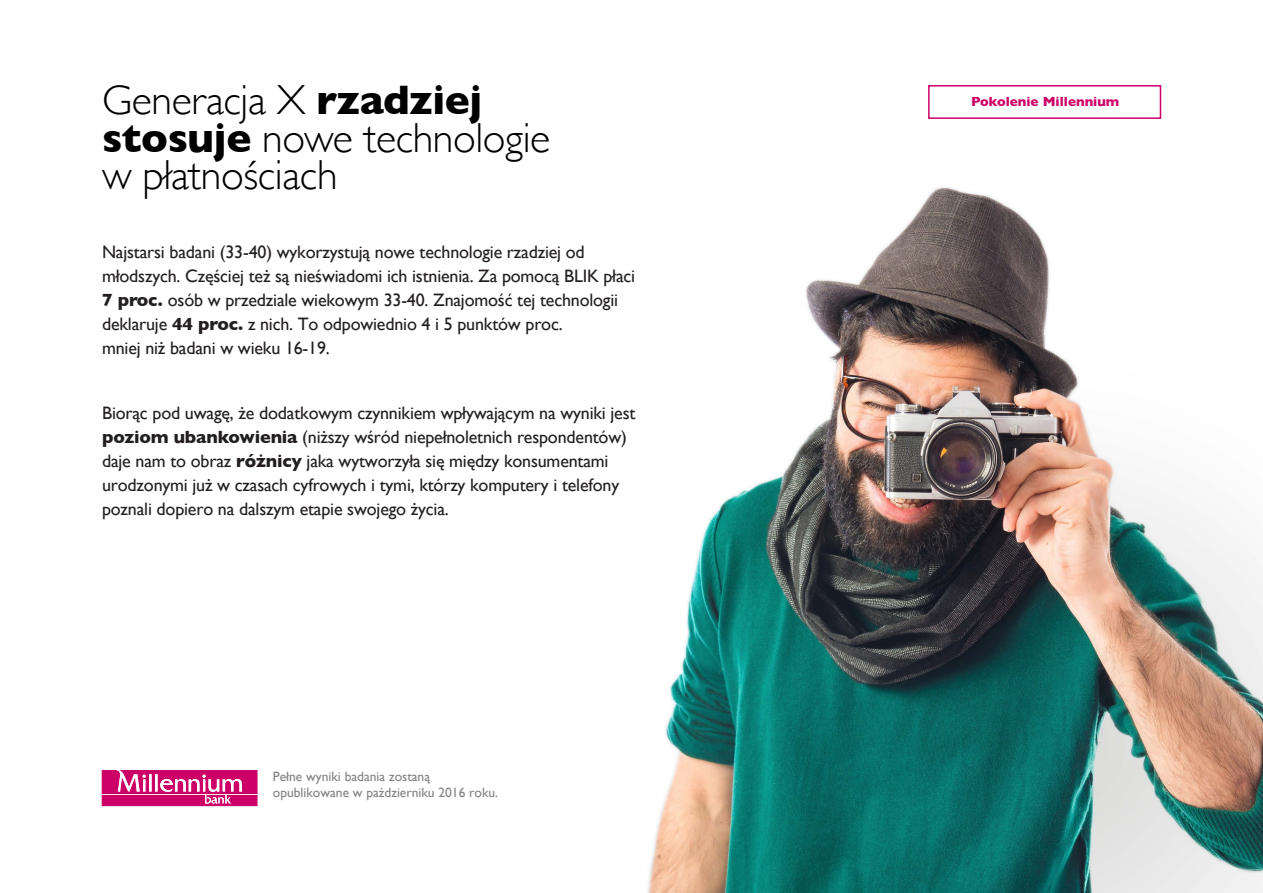
<style>
.page{position:relative;width:1263px;height:893px;background:#fff}
.page>*{position:absolute;margin:0;border:0;box-sizing:border-box;transform-origin:0 0}
.t1{font:300 42px/37.5px "Gill Sans";letter-spacing:-.01em;color:#000}
.t2{font:18px/24px "Gill Sans";letter-spacing:-.01em;color:#231f20}
.t3{font:13.5px/16.2px "Gill Sans";color:#808285}
.t4{font:700 13.5px "Gill Sans";color:#cd0067}
.s1{font-weight:700}
</style>
<div class="page">
<img style="left:647px;top:187px;width:616px;height:706px">
<div style="left:928px;top:85px;width:233px;height:34px;border:2px solid #cd0067"></div>
<svg style="left:102px;top:770px;width:156px;height:36px"></svg>
<h1 class="t1" style="left:102px;top:80px;width:382px">Generacja X <span class="s1">rzadziej</span></h1>
<h1 class="t1" style="left:102px;top:117px;width:450px"><span class="s1">stosuje</span> nowe technologie w płatnościach</h1>
<p class="t2" style="left:102px;top:239px;width:535px">Najstarsi badani (33-40) wykorzystują nowe technologie rzadziej od młodszych. Częściej też są nieświadomi ich istnienia. Za pomocą BLIK płaci <span class="s1">7 proc.</span> osób w przedziale wiekowym 33-40. Znajomość tej technologii deklaruje <span class="s1">44 proc.</span> z nich. To odpowiednio 4 i 5 punktów proc.<br>mniej niż badani w wieku 16-19.</p>
<p class="t2" style="left:102px;top:400px;width:535px">Biorąc pod uwagę, że dodatkowym czynnikiem wpływającym na wyniki jest <span class="s1">poziom ubankowienia</span> (niższy wśród niepełnoletnich respondentów) daje nam to obraz <span class="s1">różnicy</span> jaka wytworzyła się między konsumentami urodzonymi już w czasach cyfrowych i tymi, którzy komputery i telefony poznali dopiero na dalszym etapie swojego życia.</p>
<p class="t3" style="left:273px;top:768px;width:227px">Pełne wyniki badania zostaną opublikowane w październiku 2016 roku.</p>
<p class="t4" style="left:971px;top:91px;width:150px">Pokolenie Millennium</p>
</div>
